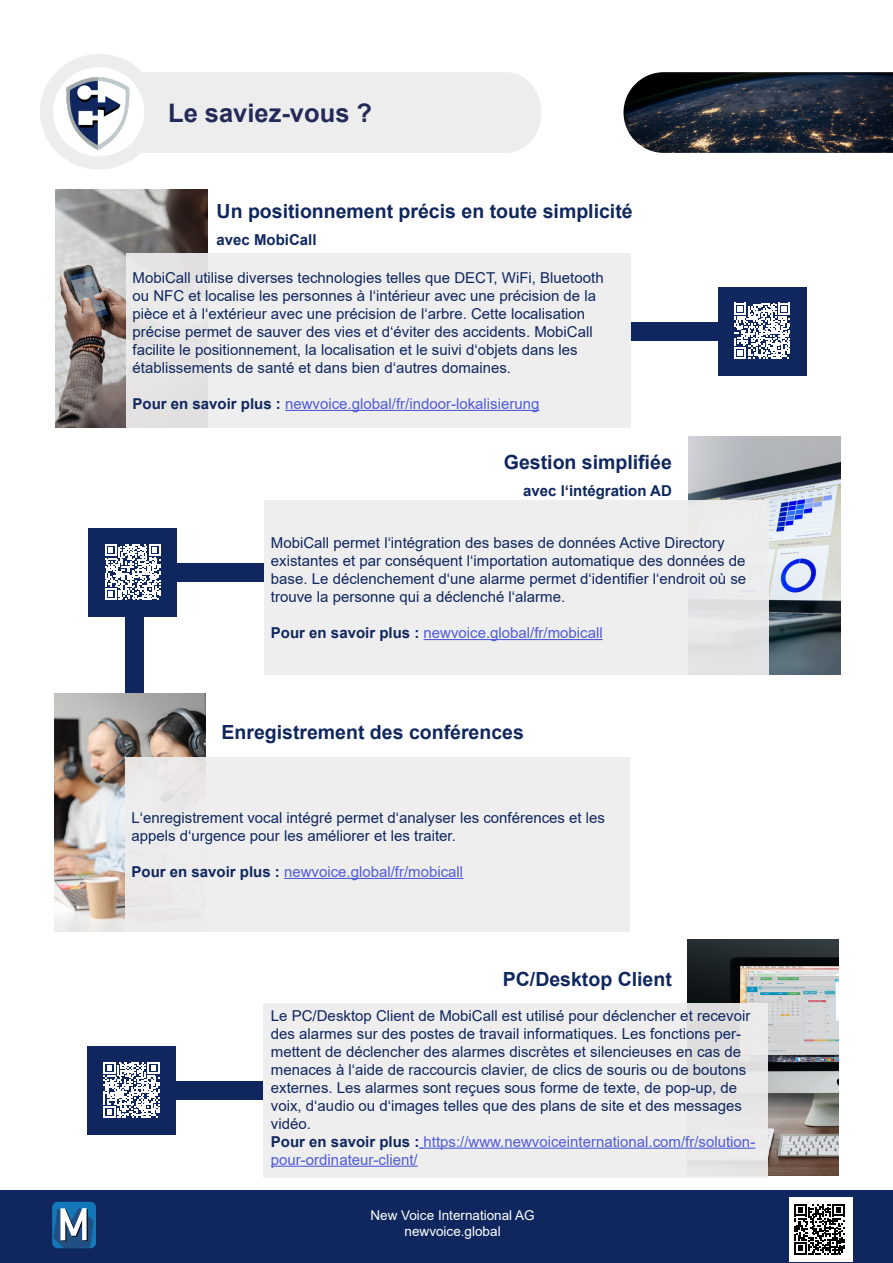
<style>
.page{position:relative;width:893px;height:1263px;background:#fff}
.page>*{position:absolute;margin:0;border:0;box-sizing:border-box;transform-origin:0 0}
.t1{font:700 25.5px "Arial";color:#242a58}
.t2{font:700 19.5px "Arial";color:#0f275e}
.t3{font:15px/18px "Arial";color:#0f275e}
.t4{font:15px "Arial";color:#4f5cd6}
.t5{font:700 15px "Arial";color:#0f275e}
.t6{font:13.5px/16.2px "Arial";color:#fff;text-align:center}
.s1{font-weight:700;color:#0f275e}
.s2{font-weight:700}
.s3{color:#4f5cd6}
</style>
<div class="page">
<div style="left:141px;top:72px;width:400px;height:81px;background:#eeedee"></div>
<div style="left:40px;top:54px;width:118px;height:116px;background:#eeedee;border-radius:50%"></div>
<div style="left:53px;top:67px;width:91px;height:89px;background:#fff;border-radius:50%"></div>
<img style="left:66px;top:77px;width:63px;height:72px">
<img style="left:623px;top:72px;width:270px;height:81px">
<div style="left:0;top:1191px;width:893px;height:72px;background:#0f275e"></div>
<div style="left:52px;top:1202px;width:44px;height:46px;background:#1278ba;border-radius:6px"></div>
<svg style="left:53px;top:1208px;width:41px;height:40px"></svg>
<div style="left:790px;top:1197px;width:63px;height:65px;background:#fff"></div>
<svg style="left:794px;top:1204px;width:50px;height:50px"></svg>
<img style="left:55px;top:189px;width:152px;height:239px">
<div style="left:127px;top:253px;width:504px;height:175px;background:#eeedee"></div>
<hr style="left:285px;top:410px;width:254px;height:1px;background:#4f5cd6">
<img style="left:688px;top:436px;width:152px;height:239px">
<div style="left:264px;top:500px;width:504px;height:175px;background:#eeedee"></div>
<hr style="left:423px;top:639px;width:180px;height:1px;background:#4f5cd6">
<img style="left:54px;top:693px;width:152px;height:239px">
<div style="left:126px;top:757px;width:504px;height:175px;background:#eeedee"></div>
<hr style="left:284px;top:878px;width:179px;height:1px;background:#4f5cd6">
<img style="left:687px;top:939px;width:152px;height:237px">
<div style="left:263px;top:1003px;width:504px;height:175px;background:#eeedee"></div>
<hr style="left:423px;top:1148px;width:332px;height:1px;background:#4f5cd6">
<hr style="left:271px;top:1166px;width:147px;height:1px;background:#4f5cd6">
<div style="left:718px;top:287px;width:88px;height:88px;background:#0f275e"></div>
<svg style="left:734px;top:303px;width:56px;height:56px"></svg>
<div style="left:631px;top:322px;width:88px;height:18px;background:#0f275e"></div>
<div style="left:87px;top:1046px;width:89px;height:88px;background:#0f275e"></div>
<svg style="left:104px;top:1062px;width:55px;height:56px"></svg>
<div style="left:175px;top:1081px;width:88px;height:18px;background:#0f275e"></div>
<div style="left:89px;top:528px;width:88px;height:89px;background:#0f275e"></div>
<svg style="left:105px;top:544px;width:56px;height:56px"></svg>
<div style="left:176px;top:563px;width:88px;height:19px;background:#0f275e"></div>
<div style="left:126px;top:605px;width:18px;height:88px;background:#0f275e"></div>
<h1 class="t1" style="left:168px;top:95px;width:206px">Le saviez-vous ?</h1>
<h2 class="t2" style="left:217px;top:198px;width:418px">Un positionnement précis en toute simplicité</h2>
<p class="t5" style="left:217px;top:229px;width:102px">avec MobiCall</p>
<p class="t3" style="left:133px;top:268px;width:473px">MobiCall utilise diverses technologies telles que DECT, WiFi, Bluetooth ou NFC et localise les personnes à l‘intérieur avec une précision de la pièce et à l‘extérieur avec une précision de l‘arbre. Cette localisation précise permet de sauver des vies et d‘éviter des accidents. MobiCall facilite le positionnement, la localisation et le suivi d‘objets dans les établissements de santé et dans bien d‘autres domaines.</p>
<p class="t4" style="left:133px;top:393px;width:408px"><span class="s1">Pour en savoir plus :</span> newvoice.global/fr/indoor-lokalisierung</p>
<h2 class="t2" style="left:504px;top:449px;width:169px">Gestion simplifiée</h2>
<p class="t5" style="left:523px;top:480px;width:150px">avec l‘intégration AD</p>
<p class="t3" style="left:271px;top:534px;width:477px">MobiCall permet l‘intégration des bases de données Active Directory existantes et par conséquent l‘importation automatique des données de base. Le déclenchement d‘une alarme permet d‘identifier l‘endroit où se trouve la personne qui a déclenché l‘alarme.</p>
<p class="t4" style="left:271px;top:622px;width:333px"><span class="s1">Pour en savoir plus :</span> newvoice.global/fr/mobicall</p>
<h2 class="t2" style="left:221px;top:718px;width:304px">Enregistrement des conférences</h2>
<p class="t3" style="left:132px;top:808px;width:475px">L‘enregistrement vocal intégré permet d‘analyser les conférences et les appels d‘urgence pour les améliorer et les traiter.</p>
<p class="t4" style="left:132px;top:861px;width:333px"><span class="s1">Pour en savoir plus :</span> newvoice.global/fr/mobicall</p>
<h2 class="t2" style="left:503px;top:965px;width:171px">PC/Desktop Client</h2>
<p class="t3" style="left:271px;top:1006px;width:486px">Le PC/Desktop Client de MobiCall est utilisé pour déclencher et recevoir des alarmes sur des postes de travail informatiques. Les fonctions per&shy;mettent de déclencher des alarmes discrètes et silencieuses en cas de menaces à l‘aide de raccourcis clavier, de clics de souris ou de boutons externes. Les alarmes sont reçues sous forme de texte, de pop-up, de voix, d‘audio ou d‘images telles que des plans de site et des messages vidéo.<br><span class="s2">Pour en savoir plus :</span> <span class="s3">https://www.newvoiceinternational.com/fr/solution&shy;pour-ordinateur-client/</span></p>
<p class="t6" style="left:370px;top:1207px;width:166px">New Voice International AG newvoice.global</p>
</div>
